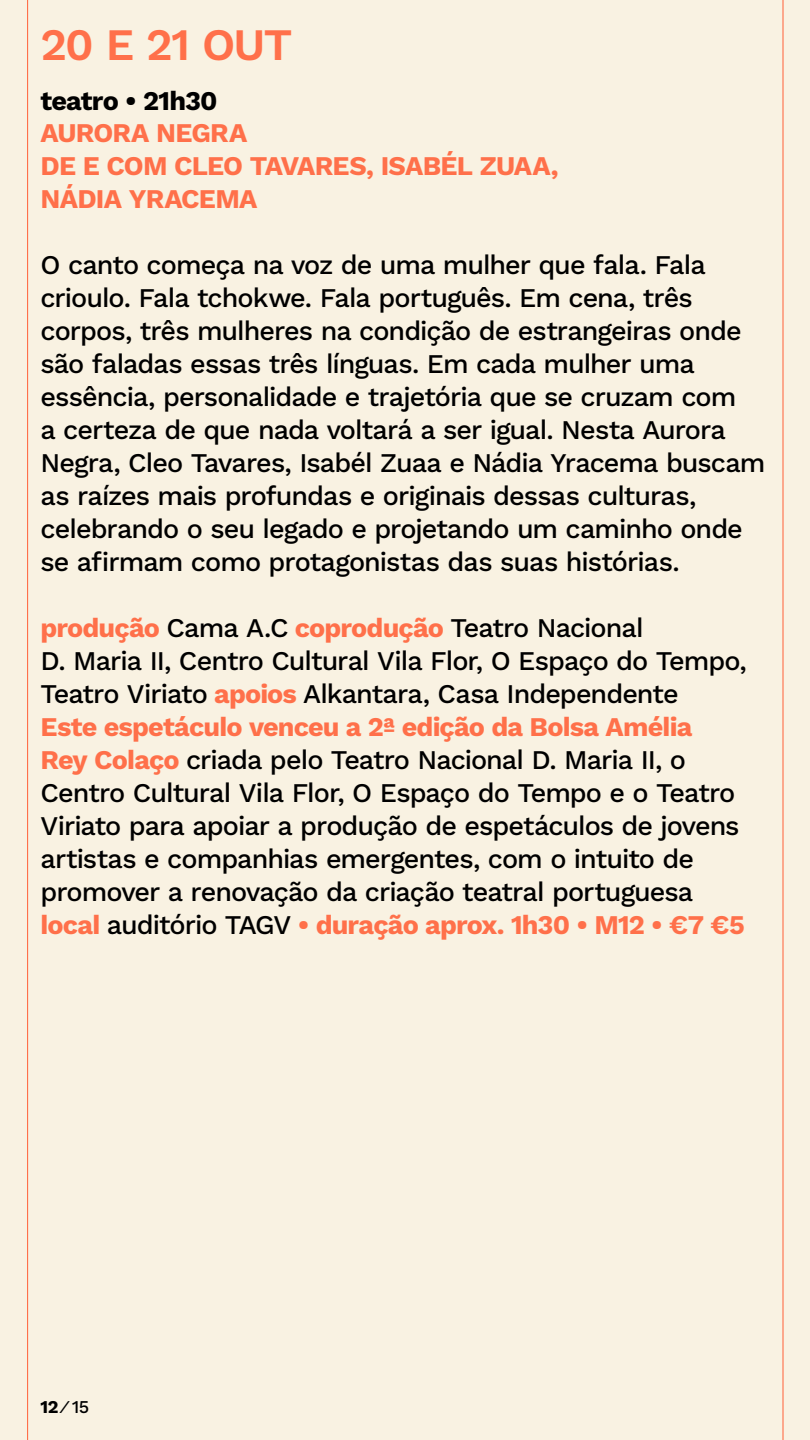
<style>
.page{position:relative;width:810px;height:1440px;background:#f9f2e2}
.page>*{position:absolute;margin:0;border:0;box-sizing:border-box;transform-origin:0 0}
.t1{font:600 45px "Work Sans";letter-spacing:-.04em;color:#ff704a}
.t2{font:500 27px/33px "Work Sans";letter-spacing:-.035em;color:#000}
.t3{font:700 27px/33px "Work Sans";letter-spacing:-.03em;color:#ff704a}
.t4{font:700 27px "Work Sans";letter-spacing:-.03em;color:#000}
.t5{font:500 18px "Work Sans";color:#000}
.s1{font-weight:700;color:#ff704a}
.s2{font-weight:700}
</style>
<div class="page">
<hr style="left:782px;top:0;width:2px;height:1440px;background:#ff704a">
<hr style="left:27px;top:0;width:1px;height:1440px;background:#ff704a">
<h1 class="t1" style="left:40px;top:11px;width:253px">20 E 21 OUT</h1>
<p class="t4" style="left:40px;top:80px;width:179px">teatro • 21h30</p>
<p class="t3" style="left:40px;top:116px;width:520px">AURORA NEGRA<br>DE E COM CLEO TAVARES, ISABÉL ZUAA,<br>NÁDIA YRACEMA</p>
<p class="t2" style="left:40px;top:248px;width:726px">O canto começa na voz de uma mulher que fala. Fala crioulo. Fala tchokwe. Fala português. Em cena, três corpos, três mulheres na condição de estrangeiras onde são faladas essas três línguas. Em cada mulher uma essência, personalidade e trajetória que se cruzam com<br>a certeza de que nada voltará a ser igual. Nesta Aurora Negra, Cleo Tavares, Isabél Zuaa e Nádia Yracema buscam as raízes mais profundas e originais dessas culturas, celebrando o seu legado e projetando um caminho onde se afirmam como protagonistas das suas histórias.</p>
<p class="t2" style="left:40px;top:611px;width:708px"><span class="s1">produção</span> Cama A.C <span class="s1">coprodução</span> Teatro Nacional<br>D. Maria II, Centro Cultural Vila Flor, O Espaço do Tempo, Teatro Viriato <span class="s1">apoios</span> Alkantara, Casa Independente<br><span class="s1">Este espetáculo venceu a 2ª edição da Bolsa Amélia<br>Rey Colaço</span> criada pelo Teatro Nacional D. Maria II, o Centro Cultural Vila Flor, O Espaço do Tempo e o Teatro Viriato para apoiar a produção de espetáculos de jovens artistas e companhias emergentes, com o intuito de promover a renovação da criação teatral portuguesa <span class="s1">local</span> auditório TAGV <span class="s1">• duração aprox. 1h30 • M12 • €7 €5</span></p>
<p class="t5" style="left:40px;top:1393px;width:50px"><span class="s2">12</span> ⁄ 15</p>
</div>
